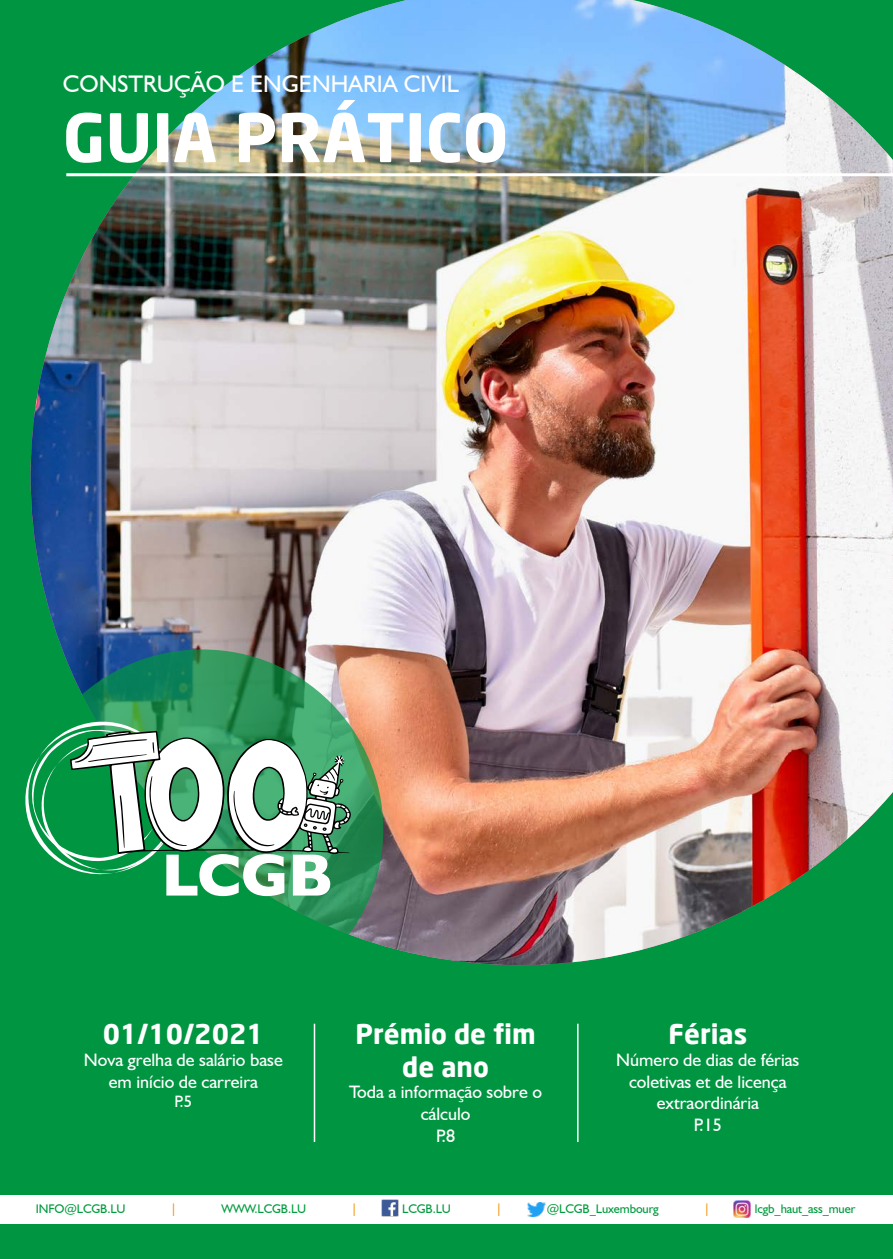
<style>
.page{position:relative;width:893px;height:1259px;background:#009641}
.page>*{position:absolute;margin:0;border:0;box-sizing:border-box;transform-origin:0 0}
.t1{font:700 66px "Neo Sans";color:#fff}
.t2{font:700 27px/32.4px "Neo Sans";color:#fff;text-align:center}
.t3{font:24px "Humanist 521 BT";color:#fff}
.t4{font:21px "Humanist 521 BT";color:#009b3e}
.t5{font:18px/21.6px "Humanist 521 BT";color:#fff;text-align:center}
.t6{font:16.5px "Humanist 521 BT";color:#fff}
.t7{font:12.6px "Humanist 521 BT";letter-spacing:-.01em;color:#009b3e}
.t8{font:12.6px "Humanist 521 BT";color:#f39200}
.s1{font-weight:700;color:#f39200}
</style>
<div class="page">
<div style="left:0;top:1195px;width:893px;height:28px;background:#fff"></div>
<img style="left:31px;top:0;width:862px;height:965px">
<svg style="left:21px;top:649px;width:362px;height:360px"></svg>
<hr style="left:66px;top:173px;width:827px;height:3px;background:#fff">
<svg style="left:23px;top:719px;width:328px;height:177px"></svg>
<hr style="left:314px;top:1023px;width:1px;height:119px;background:#fff">
<hr style="left:577px;top:1023px;width:2px;height:119px;background:#fff">
<img style="left:381px;top:1199px;width:18px;height:18px">
<img style="left:528px;top:1202px;width:17px;height:14px">
<img style="left:733px;top:1200px;width:17px;height:17px">
<h3 class="t3" style="left:63px;top:69px;width:397px">CONSTRUÇÃO E ENGENHARIA CIVIL</h3>
<h1 class="t1" style="left:63px;top:95px;width:447px">GUIA PRÁTICO</h1>
<h2 class="t2" style="left:103px;top:1017px;width:163px">01/10/2021</h2>
<p class="t5" style="left:84px;top:1048px;width:200px">Nova grelha de salário base em início de carreira</p>
<p class="t6" style="left:175px;top:1091px;width:19px">P.5</p>
<h2 class="t2" style="left:355px;top:1017px;width:182px">Prémio de fim de ano</h2>
<p class="t5" style="left:349px;top:1081px;width:194px">Toda a informação sobre o cálculo<br>P.8</p>
<h2 class="t2" style="left:668px;top:1017px;width:80px">Férias</h2>
<p class="t5" style="left:616px;top:1048px;width:185px">Número de dias de férias coletivas et de licença extraordinária<br>P.15</p>
<p class="t7" style="left:36px;top:1200px;width:91px">INFO@LCGB.LU</p>
<p class="t8" style="left:170px;top:1200px;width:8px">|</p>
<p class="t7" style="left:221px;top:1200px;width:86px">WWW.LCGB.LU</p>
<p class="t8" style="left:351px;top:1200px;width:8px">|</p>
<p class="t7" style="left:402px;top:1200px;width:50px">LCGB.LU</p>
<p class="t8" style="left:496px;top:1200px;width:8px">|</p>
<p class="t7" style="left:547px;top:1200px;width:114px">@LCGB_Luxembourg</p>
<p class="t8" style="left:704px;top:1200px;width:8px">|</p>
<p class="t7" style="left:755px;top:1200px;width:102px">lcgb_haut_ass_muer</p>
<p class="t4" style="left:796px;top:1198px;width:41px">I <span class="s1">1</span></p>
</div>
